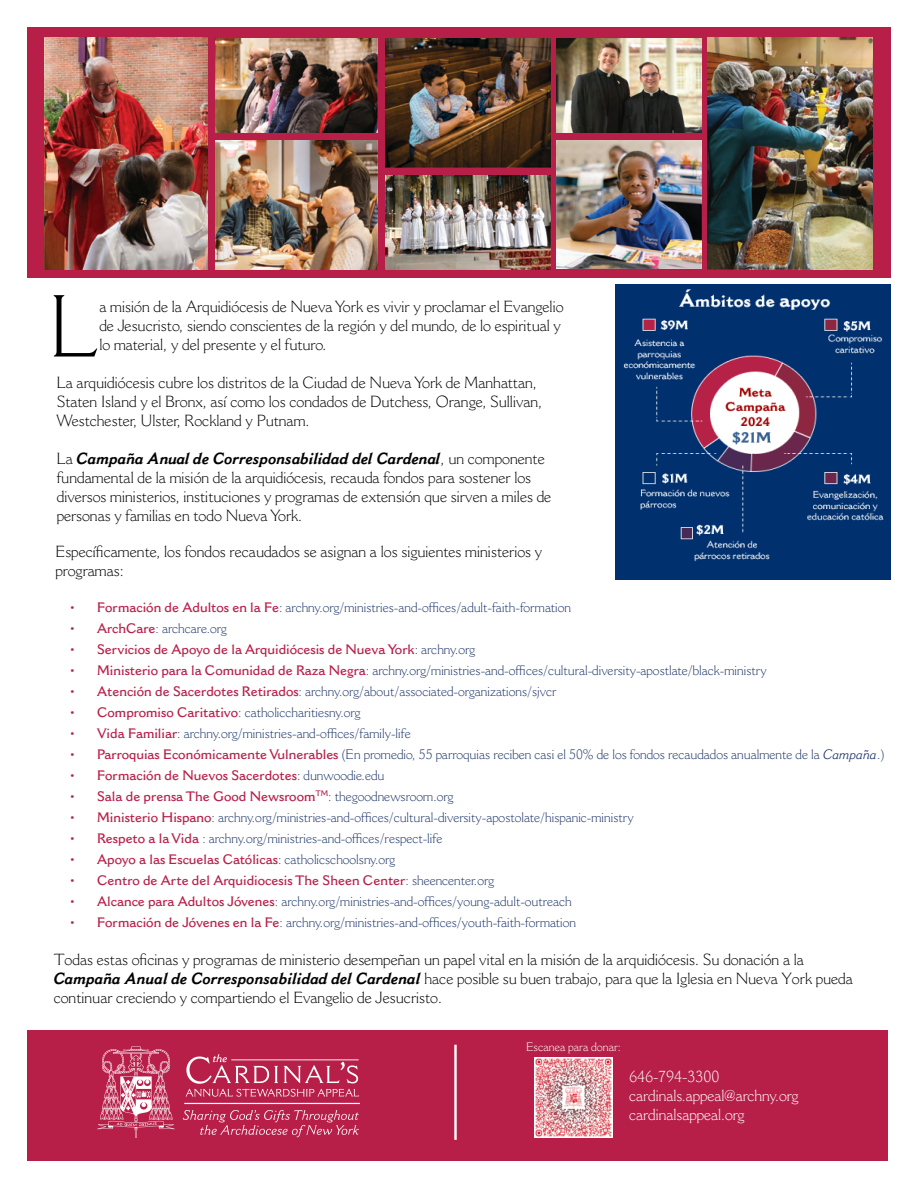
<style>
.page{position:relative;width:918px;height:1188px;background:#fff}
.page>*{position:absolute;margin:0;border:0;box-sizing:border-box;transform-origin:0 0}
.t1{font:300 86.55px "Cantoria MT Std";color:#000}
.t2{font:300 15.9px/19px "Cantoria MT Std";color:#000}
.t3{font:300 15.75px/18.9px "Cantoria MT Std";color:#fff}
.t4{font:300 13.5px "Cantoria MT Std";color:#1d3569}
.t5{font:600 13.5px "Cantoria MT Std";color:#b71f49}
.t6{font:300 12px "Cantoria MT Std";color:#fff}
.s1{font-weight:700;font-style:italic}
.s2{font-weight:600;color:#b71f49}
.s3{font-weight:300;color:#1d3569}
.s4{font-weight:400;font-style:italic}
</style>
<div class="page">
<div style="left:27px;top:27px;width:863px;height:251px;background:#b71f49"></div>
<div style="left:27px;top:1031px;width:861px;height:130px;background:#b71f49"></div>
<img style="left:97px;top:1047px;width:262px;height:91px">
<img style="left:534px;top:1058px;width:79px;height:80px">
<hr style="left:454px;top:1045px;width:3px;height:95px;background:#fff">
<img style="left:215px;top:140px;width:163px;height:129px">
<img style="left:557px;top:140px;width:145px;height:129px">
<img style="left:386px;top:175px;width:164px;height:94px">
<img style="left:215px;top:38px;width:163px;height:94px">
<img style="left:45px;top:38px;width:162px;height:231px">
<img style="left:708px;top:38px;width:164px;height:231px">
<img style="left:386px;top:38px;width:164px;height:129px">
<img style="left:616px;top:285px;width:275px;height:294px">
<img style="left:557px;top:38px;width:145px;height:94px">
<h1 class="t1" style="left:50px;top:274px;width:51px">L</h1>
<p class="t2" style="left:99px;top:297px;width:466px">a misión de la Arquidiócesis de Nueva York es vivir y proclamar el Evangelio de Jesucristo, siendo conscientes de la región y del mundo, de lo espiritual y lo material, y del presente y el futuro.</p>
<p class="t2" style="left:57px;top:373px;width:487px">La arquidiócesis cubre los distritos de la Ciudad de Nueva York de Manhattan,<br>Staten Island y el Bronx, así como los condados de Dutchess, Orange, Sullivan,<br>Westchester, Ulster, Rockland y Putnam.</p>
<p class="t2" style="left:57px;top:449px;width:496px">La <span class="s1">Campaña Anual de Corresponsabilidad del Cardenal</span>, un componente fundamental de la misión de la arquidiócesis, recauda fondos para sostener los diversos ministerios, instituciones y programas de extensión que sirven a miles de personas y familias en todo Nueva York.</p>
<p class="t2" style="left:56px;top:542px;width:488px">Específicamente, los fondos recaudados se asignan a los siguientes ministerios y programas:</p>
<p class="t4" style="left:70px;top:599px;width:502px"><span class="s2">• Formación de Adultos en la Fe</span>: archny.org/ministries-and-offices/adult-faith-formation</p>
<p class="t4" style="left:70px;top:620px;width:158px"><span class="s2">• ArchCare</span>: archcare.org</p>
<p class="t5" style="left:70px;top:641px;width:407px">• Servicios de Apoyo de la Arquidiócesis de Nueva York<span class="s3">: archny.org</span></p>
<p class="t4" style="left:70px;top:662px;width:698px"><span class="s2">• Ministerio para la Comunidad de Raza Negra</span>: archny.org/ministries-and-offices/cultural-diversity-apostlate/black-ministry</p>
<p class="t4" style="left:70px;top:683px;width:488px"><span class="s2">• Atención de Sacerdotes Retirados</span>: archny.org/about/associated-organizations/sjvcr</p>
<p class="t4" style="left:70px;top:704px;width:292px"><span class="s2">• Compromiso Caritativo</span>: catholiccharitiesny.org</p>
<p class="t4" style="left:70px;top:725px;width:342px"><span class="s2">• Vida Familiar</span>: archny.org/ministries-and-offices/family-life</p>
<p class="t4" style="left:70px;top:746px;width:816px"><span class="s2">• Parroquias Económicamente Vulnerables</span> (En promedio, 55 parroquias reciben casi el 50% de los fondos recaudados anualmente de la <span class="s4">Campaña</span>.)</p>
<p class="t5" style="left:70px;top:767px;width:316px">• Formación de Nuevos Sacerdotes<span class="s3">: dunwoodie.edu</span></p>
<p class="t5" style="left:70px;top:788px;width:385px">• Sala de prensa The Good Newsroom<sup>TM</sup><span class="s3">: thegoodnewsroom.org</span></p>
<p class="t4" style="left:70px;top:809px;width:565px"><span class="s2">• Ministerio Hispano</span>: archny.org/ministries-and-offices/cultural-diversity-apostolate/hispanic-ministry</p>
<p class="t4" style="left:70px;top:830px;width:374px"><span class="s2">• Respeto a la Vida</span> : archny.org/ministries-and-offices/respect-life</p>
<p class="t5" style="left:70px;top:851px;width:327px">• Apoyo a las Escuelas Católicas<span class="s3">: catholicschoolsny.org</span></p>
<p class="t5" style="left:70px;top:872px;width:425px">• Centro de Arte del Arquidiocesis The Sheen Center<span class="s3">: sheencenter.org</span></p>
<p class="t4" style="left:70px;top:893px;width:503px"><span class="s2">• Alcance para Adultos Jóvenes</span>: archny.org/ministries-and-offices/young-adult-outreach</p>
<p class="t4" style="left:70px;top:914px;width:508px"><span class="s2">• Formación de Jóvenes en la Fe</span>: archny.org/ministries-and-offices/youth-faith-formation</p>
<p class="t2" style="left:54px;top:950px;width:801px">Todas estas oficinas y programas de ministerio desempeñan un papel vital en la misión de la arquidiócesis. Su donación a la<br><span class="s1">Campaña Anual de Corresponsabilidad del Cardenal</span> hace posible su buen trabajo, para que la Iglesia en Nueva York pueda continuar creciendo y compartiendo el Evangelio de Jesucristo.</p>
<p class="t6" style="left:526px;top:1039px;width:96px">Escanea para donar:</p>
<p class="t3" style="left:629px;top:1067px;width:171px">646-794-3300 cardinals.appeal@archny.org cardinalsappeal.org</p>
</div>
